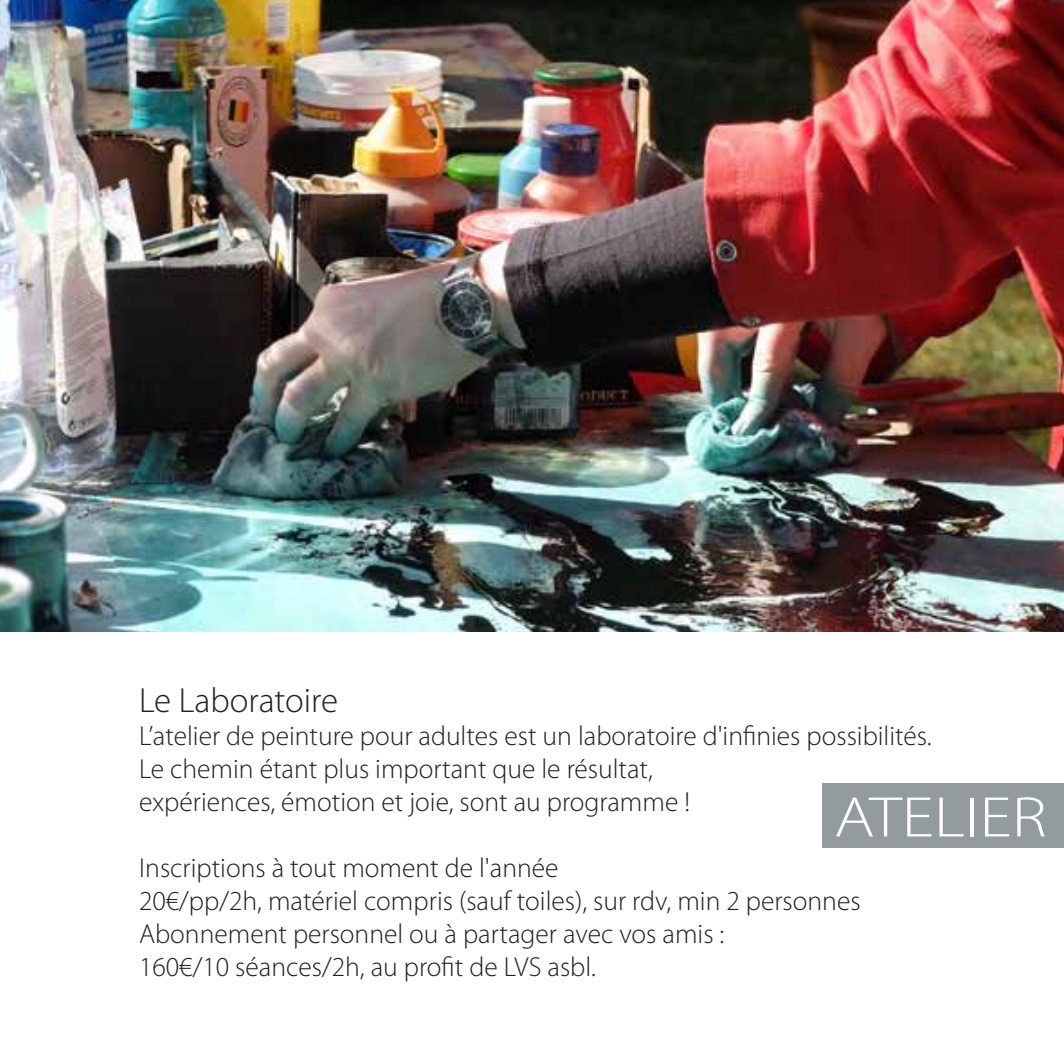
<style>
.page{position:relative;width:1064px;height:1064px;background:#fff}
.page>*{position:absolute;margin:0;border:0;box-sizing:border-box;transform-origin:0 0}
.t1{font:300 57.5px "Myriad Pro";color:#fff;scale:1.2 1}
.t2{font:300 35px "Myriad Pro";color:#231f20}
.t3{font:300 27.5px/33px "Myriad Pro";color:#231f20}
</style>
<div class="page">
<img style="left:0;top:0;width:1063px;height:632px">
<div style="left:821px;top:782px;width:242px;height:64px;background:#939c9c"></div>
<p class="t2" style="left:139px;top:680px;width:200px">Le Laboratoire</p>
<p class="t3" style="left:139px;top:719px;width:793px">L’atelier de peinture pour adultes est un laboratoire d'infinies possibilités.<br>Le chemin étant plus important que le résultat,<br>expériences, émotion et joie, sont au programme !</p>
<h1 class="t1" style="left:833px;top:785px;width:179px">ATELIER</h1>
<p class="t3" style="left:139px;top:851px;width:722px">Inscriptions à tout moment de l'année<br>20€/pp/2h, matériel compris (sauf toiles), sur rdv, min 2 personnes Abonnement personnel ou à partager avec vos amis :<br>160€/10 séances/2h, au profit de LVS asbl.</p>
</div>
